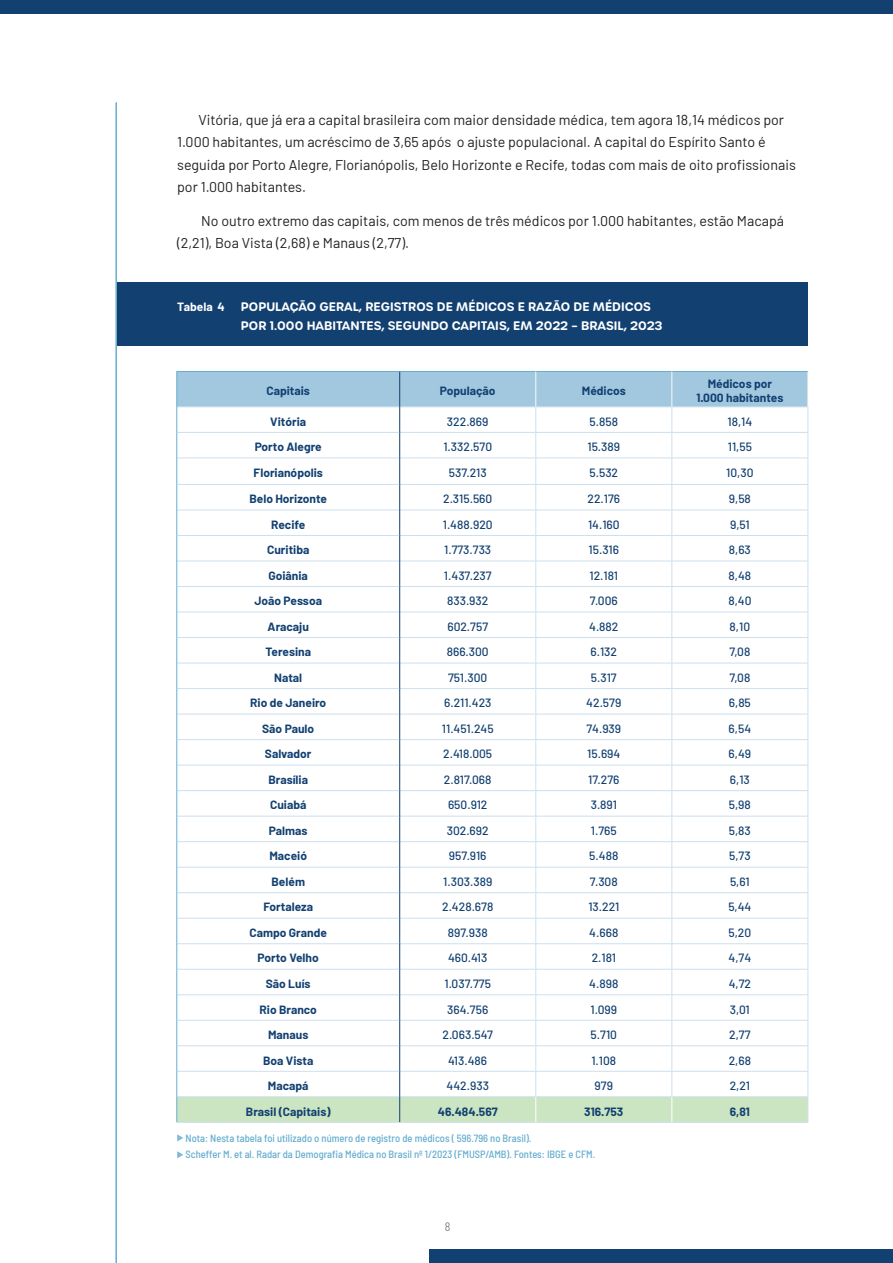
<style>
.page{position:relative;width:893px;height:1263px;background:#fff}
.page>*{position:absolute;margin:0;border:0;box-sizing:border-box;transform-origin:0 0}
.Texto_corrido{font:14.25px/22.5px "Barlow";color:#231f20}
.Tabela_-_medium{font:500 12px "Barlow";color:#124071}
.Tabela_-_negrito{font:700 12px/14.4px "Barlow";color:#124071;text-align:center}
.t1{font:600 12px/19.5px "Urbane Rounded";color:#fff}
.t2{font:700 12px "Barlow";color:#fff}
.t3{font:semi-condensed 12px "Barlow";color:#808285}
.Fonte{font:500 semi-condensed 10.5px "Barlow";color:#65adcf}
</style>
<div class="page">
<div style="left:429px;top:1250px;width:464px;height:13px;background:#124071"></div>
<div style="left:0;top:0;width:893px;height:13px;background:#124071"></div>
<hr style="left:115px;top:103px;width:2px;height:1160px;background:#65adcf">
<div style="left:117px;top:282px;width:691px;height:64px;background:#124071"></div>
<hr style="left:177px;top:1122px;width:223px;height:1px;background:#cde0ee">
<hr style="left:400px;top:1122px;width:136px;height:1px;background:#cde0ee">
<hr style="left:536px;top:1122px;width:136px;height:1px;background:#cde0ee">
<hr style="left:672px;top:1122px;width:136px;height:1px;background:#cde0ee">
<svg style="left:177px;top:371px;width:632px;height:751px"></svg>
<svg style="left:177px;top:1134px;width:6px;height:7px"></svg>
<svg style="left:177px;top:1151px;width:6px;height:7px"></svg>
<p class="Texto_corrido" style="left:177px;top:107px;width:620px;text-indent:21px">Vitória, que já era a capital brasileira com maior densidade médica, tem agora 18,14 médicos por 1.000 habitantes, um acréscimo de 3,65 após o ajuste populacional. A capital do Espírito Santo é seguida por Porto Alegre, Florianópolis, Belo Horizonte e Recife, todas com mais de oito profissionais por 1.000 habitantes.</p>
<p class="Texto_corrido" style="left:177px;top:208px;width:608px;text-indent:24px">No outro extremo das capitais, com menos de três médicos por 1.000 habitantes, estão Macapá (2,21), Boa Vista (2,68) e Manaus (2,77).</p>
<p class="t2" style="left:177px;top:299px;width:49px">Tabela 4</p>
<p class="t1" style="left:241px;top:297px;width:423px">POPULAÇÃO GERAL, REGISTROS DE MÉDICOS E RAZÃO DE MÉDICOS<br>POR 1.000 HABITANTES, SEGUNDO CAPITAIS, EM 2022 – BRASIL, 2023</p>
<p class="Tabela_-_negrito" style="left:266px;top:384px;width:45px">Capitais</p>
<p class="Tabela_-_negrito" style="left:440px;top:384px;width:57px">População</p>
<p class="Tabela_-_negrito" style="left:582px;top:384px;width:45px">Médicos</p>
<p class="Tabela_-_negrito" style="left:696px;top:376px;width:89px">Médicos por<br>1.000 habitantes</p>
<p class="Tabela_-_negrito" style="left:270px;top:414px;width:37px">Vitória</p>
<p class="Tabela_-_medium" style="left:447px;top:413px;width:43px">322.869</p>
<p class="Tabela_-_medium" style="left:590px;top:413px;width:30px">5.858</p>
<p class="Tabela_-_medium" style="left:727px;top:413px;width:26px">18,14</p>
<p class="Tabela_-_negrito" style="left:255px;top:440px;width:69px">Porto Alegre</p>
<p class="Tabela_-_medium" style="left:443px;top:438px;width:50px">1.332.570</p>
<p class="Tabela_-_medium" style="left:587px;top:438px;width:34px">15.389</p>
<p class="Tabela_-_medium" style="left:728px;top:438px;width:26px">11,55</p>
<p class="Tabela_-_negrito" style="left:254px;top:466px;width:71px">Florianópolis</p>
<p class="Tabela_-_medium" style="left:449px;top:464px;width:39px">537.213</p>
<p class="Tabela_-_medium" style="left:589px;top:464px;width:30px">5.532</p>
<p class="Tabela_-_medium" style="left:726px;top:464px;width:29px">10,30</p>
<p class="Tabela_-_negrito" style="left:249px;top:492px;width:79px">Belo Horizonte</p>
<p class="Tabela_-_medium" style="left:443px;top:490px;width:51px">2.315.560</p>
<p class="Tabela_-_medium" style="left:587px;top:490px;width:34px">22.176</p>
<p class="Tabela_-_medium" style="left:729px;top:490px;width:24px">9,58</p>
<p class="Tabela_-_negrito" style="left:271px;top:517px;width:36px">Recife</p>
<p class="Tabela_-_medium" style="left:443px;top:516px;width:51px">1.488.920</p>
<p class="Tabela_-_medium" style="left:588px;top:516px;width:33px">14.160</p>
<p class="Tabela_-_medium" style="left:730px;top:516px;width:21px">9,51</p>
<p class="Tabela_-_negrito" style="left:267px;top:543px;width:44px">Curitiba</p>
<p class="Tabela_-_medium" style="left:444px;top:541px;width:49px">1.773.733</p>
<p class="Tabela_-_medium" style="left:589px;top:541px;width:32px">15.316</p>
<p class="Tabela_-_medium" style="left:729px;top:541px;width:24px">8,63</p>
<p class="Tabela_-_negrito" style="left:269px;top:568px;width:41px">Goiânia</p>
<p class="Tabela_-_medium" style="left:444px;top:567px;width:49px">1.437.237</p>
<p class="Tabela_-_medium" style="left:589px;top:567px;width:30px">12.181</p>
<p class="Tabela_-_medium" style="left:729px;top:567px;width:24px">8,48</p>
<p class="Tabela_-_negrito" style="left:254px;top:594px;width:69px">João Pessoa</p>
<p class="Tabela_-_medium" style="left:447px;top:592px;width:43px">833.932</p>
<p class="Tabela_-_medium" style="left:590px;top:592px;width:29px">7.006</p>
<p class="Tabela_-_medium" style="left:728px;top:592px;width:25px">8,40</p>
<p class="Tabela_-_negrito" style="left:268px;top:619px;width:43px">Aracaju</p>
<p class="Tabela_-_medium" style="left:447px;top:618px;width:42px">602.757</p>
<p class="Tabela_-_medium" style="left:589px;top:618px;width:31px">4.882</p>
<p class="Tabela_-_medium" style="left:730px;top:618px;width:22px">8,10</p>
<p class="Tabela_-_negrito" style="left:265px;top:645px;width:47px">Teresina</p>
<p class="Tabela_-_medium" style="left:447px;top:643px;width:44px">866.300</p>
<p class="Tabela_-_medium" style="left:590px;top:643px;width:28px">6.132</p>
<p class="Tabela_-_medium" style="left:729px;top:643px;width:23px">7,08</p>
<p class="Tabela_-_negrito" style="left:274px;top:670px;width:29px">Natal</p>
<p class="Tabela_-_medium" style="left:448px;top:669px;width:41px">751.300</p>
<p class="Tabela_-_medium" style="left:591px;top:669px;width:27px">5.317</p>
<p class="Tabela_-_medium" style="left:729px;top:669px;width:23px">7,08</p>
<p class="Tabela_-_negrito" style="left:250px;top:696px;width:78px">Rio de Janeiro</p>
<p class="Tabela_-_medium" style="left:444px;top:694px;width:49px">6.211.423</p>
<p class="Tabela_-_medium" style="left:586px;top:694px;width:37px">42.579</p>
<p class="Tabela_-_medium" style="left:729px;top:694px;width:24px">6,85</p>
<p class="Tabela_-_negrito" style="left:262px;top:721px;width:54px">São Paulo</p>
<p class="Tabela_-_medium" style="left:442px;top:720px;width:53px">11.451.245</p>
<p class="Tabela_-_medium" style="left:586px;top:720px;width:36px">74.939</p>
<p class="Tabela_-_medium" style="left:729px;top:720px;width:24px">6,54</p>
<p class="Tabela_-_negrito" style="left:265px;top:747px;width:48px">Salvador</p>
<p class="Tabela_-_medium" style="left:443px;top:745px;width:50px">2.418.005</p>
<p class="Tabela_-_medium" style="left:587px;top:745px;width:35px">15.694</p>
<p class="Tabela_-_medium" style="left:729px;top:745px;width:24px">6,49</p>
<p class="Tabela_-_negrito" style="left:268px;top:772px;width:41px">Brasília</p>
<p class="Tabela_-_medium" style="left:444px;top:771px;width:49px">2.817.068</p>
<p class="Tabela_-_medium" style="left:588px;top:771px;width:33px">17.276</p>
<p class="Tabela_-_medium" style="left:730px;top:771px;width:21px">6,13</p>
<p class="Tabela_-_negrito" style="left:270px;top:798px;width:38px">Cuiabá</p>
<p class="Tabela_-_medium" style="left:448px;top:796px;width:41px">650.912</p>
<p class="Tabela_-_medium" style="left:591px;top:796px;width:28px">3.891</p>
<p class="Tabela_-_medium" style="left:729px;top:796px;width:24px">5,98</p>
<p class="Tabela_-_negrito" style="left:269px;top:823px;width:40px">Palmas</p>
<p class="Tabela_-_medium" style="left:447px;top:822px;width:44px">302.692</p>
<p class="Tabela_-_medium" style="left:591px;top:822px;width:27px">1.765</p>
<p class="Tabela_-_medium" style="left:729px;top:822px;width:24px">5,83</p>
<p class="Tabela_-_negrito" style="left:269px;top:849px;width:39px">Maceió</p>
<p class="Tabela_-_medium" style="left:449px;top:847px;width:39px">957.916</p>
<p class="Tabela_-_medium" style="left:589px;top:847px;width:31px">5.488</p>
<p class="Tabela_-_medium" style="left:729px;top:847px;width:23px">5,73</p>
<p class="Tabela_-_negrito" style="left:271px;top:874px;width:35px">Belém</p>
<p class="Tabela_-_medium" style="left:443px;top:873px;width:51px">1.303.389</p>
<p class="Tabela_-_medium" style="left:590px;top:873px;width:29px">7.308</p>
<p class="Tabela_-_medium" style="left:730px;top:873px;width:21px">5,61</p>
<p class="Tabela_-_negrito" style="left:263px;top:900px;width:51px">Fortaleza</p>
<p class="Tabela_-_medium" style="left:442px;top:898px;width:53px">2.428.678</p>
<p class="Tabela_-_medium" style="left:588px;top:898px;width:32px">13.221</p>
<p class="Tabela_-_medium" style="left:728px;top:898px;width:25px">5,44</p>
<p class="Tabela_-_negrito" style="left:250px;top:925px;width:79px">Campo Grande</p>
<p class="Tabela_-_medium" style="left:448px;top:924px;width:41px">897.938</p>
<p class="Tabela_-_medium" style="left:589px;top:924px;width:31px">4.668</p>
<p class="Tabela_-_medium" style="left:728px;top:924px;width:24px">5,20</p>
<p class="Tabela_-_negrito" style="left:258px;top:951px;width:63px">Porto Velho</p>
<p class="Tabela_-_medium" style="left:448px;top:949px;width:41px">460.413</p>
<p class="Tabela_-_medium" style="left:592px;top:949px;width:26px">2.181</p>
<p class="Tabela_-_medium" style="left:729px;top:949px;width:24px">4,74</p>
<p class="Tabela_-_negrito" style="left:266px;top:976px;width:46px">São Luís</p>
<p class="Tabela_-_medium" style="left:444px;top:975px;width:48px">1.037.775</p>
<p class="Tabela_-_medium" style="left:589px;top:975px;width:31px">4.898</p>
<p class="Tabela_-_medium" style="left:729px;top:975px;width:24px">4,72</p>
<p class="Tabela_-_negrito" style="left:259px;top:1002px;width:59px">Rio Branco</p>
<p class="Tabela_-_medium" style="left:447px;top:1000px;width:43px">364.756</p>
<p class="Tabela_-_medium" style="left:591px;top:1000px;width:28px">1.099</p>
<p class="Tabela_-_medium" style="left:730px;top:1000px;width:21px">3,01</p>
<p class="Tabela_-_negrito" style="left:268px;top:1027px;width:42px">Manaus</p>
<p class="Tabela_-_medium" style="left:442px;top:1026px;width:52px">2.063.547</p>
<p class="Tabela_-_medium" style="left:591px;top:1026px;width:28px">5.710</p>
<p class="Tabela_-_medium" style="left:729px;top:1026px;width:23px">2,77</p>
<p class="Tabela_-_negrito" style="left:263px;top:1053px;width:52px">Boa Vista</p>
<p class="Tabela_-_medium" style="left:448px;top:1051px;width:40px">413.486</p>
<p class="Tabela_-_medium" style="left:591px;top:1051px;width:26px">1.108</p>
<p class="Tabela_-_medium" style="left:729px;top:1051px;width:24px">2,68</p>
<p class="Tabela_-_negrito" style="left:268px;top:1078px;width:42px">Macapá</p>
<p class="Tabela_-_medium" style="left:447px;top:1077px;width:44px">442.933</p>
<p class="Tabela_-_medium" style="left:595px;top:1077px;width:20px">979</p>
<p class="Tabela_-_medium" style="left:730px;top:1077px;width:22px">2,21</p>
<p class="Tabela_-_negrito" style="left:246px;top:1104px;width:86px">Brasil (Capitais)</p>
<p class="Tabela_-_negrito" style="left:438px;top:1104px;width:61px">46.484.567</p>
<p class="Tabela_-_negrito" style="left:584px;top:1104px;width:41px">316.753</p>
<p class="Tabela_-_negrito" style="left:730px;top:1104px;width:22px">6,81</p>
<p class="Fonte" style="left:185px;top:1130px;width:347px">Nota: Nesta tabela foi utilizado o número de registro de médicos ( 596.796 no Brasil).</p>
<p class="Fonte" style="left:185px;top:1147px;width:411px">Scheffer M. et al. Radar da Demografia Médica no Brasil nº 1/2023 (FMUSP/AMB). Fontes: IBGE e CFM.</p>
<p class="t3" style="left:445px;top:1218px;width:7px">8</p>
</div>
